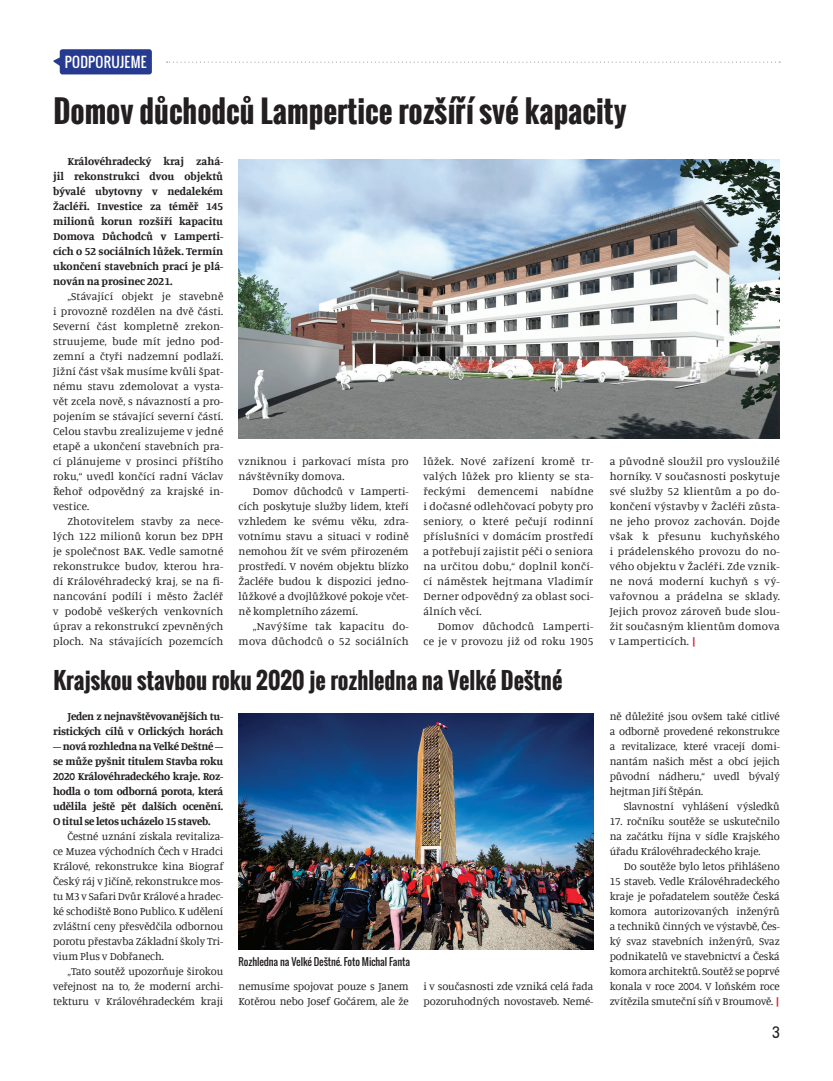
<style>
.page{position:relative;width:833px;height:1081px;background:#fff}
.page>*{position:absolute;margin:0;border:0;box-sizing:border-box;transform-origin:0 0}
.t1{font:700 30px "Oswald";color:#231f20}
.t2{font:700 22.5px "Oswald";color:#231f20}
.t3{font:15px "Kelson Sans";color:#231f20}
.t4{font:13.75px "Oswald";letter-spacing:.02em;color:#fff}
.t5{font:11.25px/15px "Manuale";letter-spacing:-.01em;color:#231f20;text-align:justify}
.t6{font:700 11.25px/15px "Manuale";letter-spacing:-.02em;color:#231f20;text-align:justify}
.t7{font:11.25px/15px "Manuale";letter-spacing:.02em;color:#231f20;text-align:right}
.t8{font:11.25px/15px "Manuale";letter-spacing:.01em;color:#231f20}
.t9{font:10px "Oswald";letter-spacing:-.01em;color:#231f20}
.s1{font-weight:700;color:#d1232a}
</style>
<div class="page">
<svg style="left:166px;top:62px;width:614px;height:1px"></svg>
<svg style="left:53px;top:56px;width:7px;height:13px"></svg>
<div style="left:60px;top:49px;width:92px;height:25px;background:#263a8f;border-radius:3px"></div>
<img style="left:239px;top:713px;width:354px;height:236px">
<img style="left:239px;top:159px;width:541px;height:279px">
<p class="t4" style="left:65px;top:52px;width:83px">podporujeme</p>
<h1 class="t1" style="left:53px;top:89px;width:574px">Domov důchodců Lampertice rozšíří své kapacity</h1>
<p class="t6" style="left:53px;top:153px;width:172px;text-indent:14px">Královéhradecký kraj zahá&shy;jil rekonstrukci dvou objektů bývalé ubytovny v nedalekém Žacléři. Investice za téměř 145 milionů korun rozšíří kapacitu Domova Důchodců v Lamperti&shy;cích o 52 sociálních lůžek. Termín ukončení stavebních prací je plá&shy;nován na prosinec 2021.</p>
<p class="t5" style="left:53px;top:288px;width:172px;text-indent:14px">„Stávající objekt je stavebně i provozně rozdělen na dvě části.<br>Severní část kompletně zrekon&shy;struujeme, bude mít jedno pod&shy;zemní a čtyři nadzemní podlaží.<br>Jižní část však musíme kvůli špat&shy;nému stavu zdemolovat a vysta&shy;vět zcela nově, s návazností a pro&shy;pojením se stávající severní částí.<br>Celou stavbu zrealizujeme v jedné etapě a ukončení stavebních pra&shy;cí plánujeme v prosinci příštího roku,“ uvedl končící radní Václav Řehoř odpovědný za krajské in&shy;vestice.</p>
<p class="t5" style="left:53px;top:513px;width:172px;text-indent:14px">Zhotovitelem stavby za nece&shy;lých 122 milionů korun bez DPH je společnost BAK. Vedle samotné rekonstrukce budov, kterou hra&shy;dí Královéhradecký kraj, se na fi&shy;nancování podílí i město Žacléř v podobě veškerých venkovních úprav a rekonstrukcí zpevněných ploch. Na stávajících pozemcích</p>
<p class="t8" style="left:239px;top:453px;width:172px">vzniknou i parkovací místa pro návštěvníky domova.</p>
<p class="t5" style="left:239px;top:483px;width:172px;text-indent:14px">Domov důchodců v Lamperti&shy;cích poskytuje služby lidem, kteří vzhledem ke svému věku, zdra&shy;votnímu stavu a situaci v rodině nemohou žít ve svém přirozeném prostředí. V novém objektu blízko Žacléře budou k dispozici jedno&shy;lůžkové a dvojlůžkové pokoje včet&shy;ně kompletního zázemí.</p>
<p class="t7" style="left:239px;top:618px;width:172px">„Navýšíme tak kapacitu do&shy;mova důchodců o 52 sociálních</p>
<p class="t5" style="left:423px;top:453px;width:171px">lůžek. Nové zařízení kromě tr&shy;valých lůžek pro klienty se sta&shy;řeckými demencemi nabídne i dočasné odlehčovací pobyty pro seniory, o které pečují rodinní příslušníci v domácím prostředí a potřebují zajistit péči o seniora na určitou dobu,“ doplnil končí&shy;cí náměstek hejtmana Vladimír Derner odpovědný za oblast soci&shy;álních věcí.</p>
<p class="t7" style="left:423px;top:618px;width:171px">Domov důchodců Lamperti-<br>ce je v provozu již od roku 1905</p>
<h2 class="t2" style="left:54px;top:663px;width:510px">Krajskou stavbou roku 2020 je rozhledna na Velké Deštné</h2>
<p class="t6" style="left:53px;top:708px;width:172px;text-align:right">Jeden z nejnavštěvovanějších tu&shy;ristických cílů v Orlických horách</p>
<p class="t6" style="left:53px;top:738px;width:172px">– nová rozhledna na Velké Deštné – se může pyšnit titulem Stavba roku 2020 Královéhradeckého kraje. Roz&shy;hodla o tom odborná porota, která udělila ještě pět dalších ocenění.<br>O titul se letos ucházelo 15 staveb.</p>
<p class="t5" style="left:53px;top:828px;width:172px;text-indent:14px">Čestné uznání získala revitaliza&shy;ce Muzea východních Čech v Hradci Králové, rekonstrukce kina Biograf Český ráj v Jičíně, rekonstrukce mos&shy;tu M3 v Safari Dvůr Králové a hradec&shy;ké schodiště Bono Publico. K udělení zvláštní ceny přesvědčila odbornou porotu přestavba Základní školy Tri&shy;vium Plus v Dobřanech.</p>
<p class="t5" style="left:53px;top:963px;width:172px;text-indent:14px">„Tato soutěž upozorňuje širokou veřejnost na to, že moderní archi&shy;tekturu v Královéhradeckém kraji</p>
<p class="t9" style="left:239px;top:954px;width:173px">Rozhledna na Velké Deštné. Foto Michal Fanta</p>
<p class="t5" style="left:239px;top:978px;width:172px">nemusíme spojovat pouze s Janem<br>Kotěrou nebo Josef Gočárem, ale že</p>
<p class="t5" style="left:423px;top:978px;width:171px">i v současnosti zde vzniká celá řada pozoruhodných novostaveb. Nemé-</p>
<p class="t5" style="left:609px;top:453px;width:172px">a původně sloužil pro vysloužilé horníky. V současnosti poskytuje své služby 52 klientům a po do&shy;končení výstavby v Žacléři zůsta&shy;ne jeho provoz zachován. Dojde však k přesunu kuchyňského i prádelenského provozu do no&shy;vého objektu v Žacléři. Zde vznik&shy;ne nová moderní kuchyň s vý&shy;vařovnou a prádelna se sklady.<br>Jejich provoz zároveň bude slou&shy;žit současným klientům domova v Lamperticích. <span class="s1">|</span></p>
<p class="t5" style="left:609px;top:708px;width:172px">ně důležité jsou ovšem také citlivé a odborně provedené rekonstrukce a revitalizace, které vracejí domi&shy;nantám našich měst a obcí jejich původní nádheru,“ uvedl bývalý hejtman Jiří Štěpán.</p>
<p class="t5" style="left:624px;top:798px;width:157px">Slavnostní vyhlášení výsledků</p>
<p class="t5" style="left:609px;top:813px;width:172px">17. ročníku soutěže se uskutečnilo na začátku října v sídle Krajského úřadu Královéhradeckého kraje.</p>
<p class="t5" style="left:609px;top:858px;width:172px;text-indent:14px">Do soutěže bylo letos přihlášeno 15 staveb. Vedle Královéhradeckého kraje je pořadatelem soutěže Česká komora autorizovaných inženýrů a techniků činných ve výstavbě, Čes&shy;ký svaz stavebních inženýrů, Svaz podnikatelů ve stavebnictví a Česká komora architektů. Soutěž se poprvé konala v roce 2004. V loňském roce zvítězila smuteční síň v Broumově. <span class="s1">|</span></p>
<h3 class="t3" style="left:772px;top:1023px;width:9px">3</h3>
</div>
